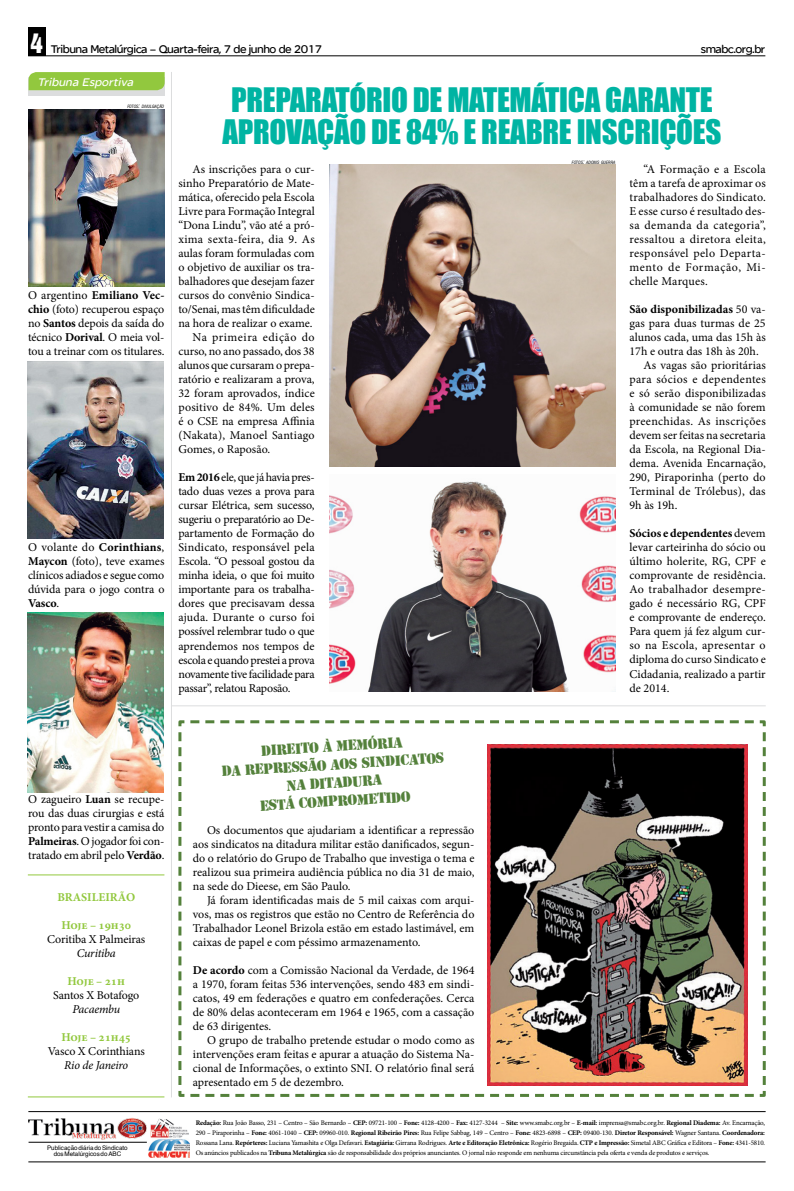
<style>
.page{position:relative;width:794px;height:1191px;background:#fff}
.page>*{position:absolute;margin:0;border:0;box-sizing:border-box;transform-origin:0 0}
.t1{font:31px/32px "Impact";letter-spacing:-.01em;color:#00b4a3}
.t2{font:13.7px/18.2px "Stencil Std";color:#54813b;text-align:center}
.t3{font:12px/14px "Minion Pro";color:#000;text-align:justify}
.t4{font:12px "Minion Pro";letter-spacing:.025em;color:#000}
.t5{font:12px "SE Optimist Semi";letter-spacing:-.04em;color:#000}
.t6{font:700 12px "Minion Pro";letter-spacing:-.01em;color:#92c83e}
.t7{font:italic 12px "Minion Pro";letter-spacing:-.02em;color:#000}
.t8{font:700 12px "Minion Pro";color:#000}
.t9{font:12px "Minion Pro";letter-spacing:.045em;color:#000}
.t10{font:italic 12px "SE Optimist Semi";color:#fff}
.t11{font:7px/10px "Minion Pro";letter-spacing:-.02em;color:#000;text-align:justify}
.t12{font:6.2px/6.2px "Helvetica";color:#000;text-align:center}
.t13{font:italic condensed 4.4px "Swiss 721 BT";color:#000}
.s1{font-family:"Helvetica Inserat";font-size:25px;color:#fff}
.s2{font-size:6.2px}
.s3{font-weight:700}
.s4{font-weight:400}
</style>
<div class="page">
<img style="left:29px;top:1118px;width:118px;height:22px">
<hr style="left:28px;top:1111px;width:737px;height:1px;background:#000">
<img style="left:148px;top:1139px;width:41px;height:18px">
<hr style="left:28px;top:1161px;width:737px;height:1px;background:#000">
<hr style="left:29px;top:1141px;width:118px;height:1px;background:#000">
<img style="left:151px;top:1118px;width:37px;height:19px">
<div style="left:28px;top:27px;width:17px;height:29px;background:#000"></div>
<hr style="left:28px;top:55px;width:737px;height:1px;background:#000">
<svg style="left:29px;top:90px;width:136px;height:6px"></svg>
<svg style="left:29px;top:72px;width:136px;height:18px;background:#93c840"></svg>
<img style="left:28px;top:109px;width:136px;height:178px">
<img style="left:28px;top:612px;width:136px;height:180px">
<img style="left:28px;top:361px;width:136px;height:178px">
<hr style="left:171px;top:72px;width:1px;height:1025px;background:#dcddde">
<hr style="left:28px;top:1096px;width:136px;height:1px;background:#92c83e">
<hr style="left:28px;top:874px;width:136px;height:1px;background:#92c83e">
<hr style="left:171px;top:705px;width:594px;height:1px;background:#dcddde">
<img style="left:329px;top:164px;width:286px;height:302px">
<img style="left:329px;top:481px;width:286px;height:210px">
<svg style="left:178px;top:720px;width:588px;height:377px"></svg>
<p class="t5" style="left:30px;top:42px;width:293px"><span class="s1">4</span> Tribuna Metalúrgica – Quarta-feira, 7 de junho de 2017</p>
<p class="t5" style="left:701px;top:42px;width:66px">smabc.org.br</p>
<p class="t10" style="left:37px;top:75px;width:100px">Tribuna Esportiva</p>
<p class="t13" style="left:127px;top:103px;width:38px">FOTOS<span class="s2">:</span> DIVULGAÇÃO</p>
<p class="t3" style="left:28px;top:288px;width:138px">O argentino <span class="s3">Emiliano Vec&shy;chio</span> (foto) recuperou espaço no <span class="s3">Santos</span> depois da saída do técnico <span class="s3">Dorival</span>. O meia vol&shy;tou a treinar com os titulares.</p>
<p class="t3" style="left:28px;top:540px;width:138px">O volante do <span class="s3">Corinthians</span>, <span class="s3">Maycon</span> (foto), teve exames clínicos adiados e segue como dúvida para o jogo contra o <span class="s3">Vasco</span>.</p>
<h1 class="t1" style="left:222px;top:83px;width:500px">PREPARATÓRIO DE MATEMÁTICA GARANTE<br>APROVAÇÃO DE 84% E REABRE INSCRIÇÕES</h1>
<p class="t3" style="left:193px;top:162px;width:124px">As inscrições para o cur-</p>
<p class="t3" style="left:178px;top:176px;width:138px">sinho Preparatório de Mate-</p>
<p class="t3" style="left:178px;top:190px;width:138px">mática, oferecido pela Escola</p>
<p class="t3" style="left:178px;top:204px;width:138px">Livre para Formação Integral</p>
<p class="t3" style="left:178px;top:218px;width:138px">“Dona Lindu”, vão até a pró-</p>
<p class="t4" style="left:178px;top:231px;width:138px">xima sexta-feira, dia 9. As</p>
<p class="t3" style="left:178px;top:246px;width:138px">aulas foram formuladas com</p>
<p class="t3" style="left:178px;top:260px;width:138px">o objetivo de auxiliar os tra-</p>
<p class="t3" style="left:178px;top:274px;width:138px">balhadores que desejam fazer</p>
<p class="t3" style="left:178px;top:288px;width:138px">cursos do convênio Sindica-</p>
<p class="t3" style="left:178px;top:302px;width:138px">to/Senai, mas têm dificuldade</p>
<p class="t3" style="left:178px;top:316px;width:136px">na hora de realizar o exame.</p>
<p class="t9" style="left:193px;top:329px;width:124px">Na primeira edição do</p>
<p class="t3" style="left:178px;top:344px;width:138px">curso, no ano passado, dos 38</p>
<p class="t3" style="left:178px;top:358px;width:138px">alunos que cursaram o prepa-</p>
<p class="t3" style="left:178px;top:372px;width:138px">ratório e realizaram a prova,</p>
<p class="t3" style="left:178px;top:386px;width:138px">32 foram aprovados, índice</p>
<p class="t3" style="left:178px;top:400px;width:138px">positivo de 84%. Um deles</p>
<p class="t3" style="left:178px;top:414px;width:138px">é o CSE na empresa Affinia</p>
<p class="t3" style="left:178px;top:428px;width:138px">(Nakata), Manoel Santiago</p>
<p class="t3" style="left:178px;top:442px;width:93px">Gomes, o Raposão.</p>
<p class="t3" style="left:178px;top:470px;width:138px"><span class="s3">Em 2016</span> ele, que já havia pres&shy;tado duas vezes a prova para cursar Elétrica, sem sucesso, sugeriu o preparatório ao De&shy;partamento de Formação do Sindicato, responsável pela Escola. “O pessoal gostou da minha ideia, o que foi muito importante para os trabalha&shy;dores que precisavam dessa ajuda. Durante o curso foi possível relembrar tudo o que aprendemos nos tempos de escola e quando prestei a prova novamente tive facilidade para passar”, relatou Raposão.</p>
<p class="t13" style="left:572px;top:159px;width:45px">FOTOS<span class="s2">:</span> ADONIS GUERRA</p>
<p class="t3" style="left:629px;top:162px;width:138px;text-indent:14px">“A Formação e a Escola têm a tarefa de aproximar os trabalhadores do Sindicato.<br>E esse curso é resultado des&shy;sa demanda da categoria”, ressaltou a diretora eleita, responsável pelo Departa&shy;mento de Formação, Mi&shy;chelle Marques.</p>
<p class="t8" style="left:629px;top:301px;width:138px">São disponibilizadas <span class="s4">50 va-</span></p>
<p class="t3" style="left:629px;top:316px;width:138px">gas para duas turmas de 25</p>
<p class="t3" style="left:629px;top:330px;width:138px">alunos cada, uma das 15h às</p>
<p class="t3" style="left:629px;top:344px;width:131px">17h e outra das 18h às 20h.</p>
<p class="t3" style="left:643px;top:358px;width:124px">As vagas são prioritárias</p>
<p class="t4" style="left:629px;top:371px;width:138px">para sócios e dependentes</p>
<p class="t3" style="left:629px;top:386px;width:138px">e só serão disponibilizadas</p>
<p class="t3" style="left:629px;top:400px;width:138px">à comunidade se não forem</p>
<p class="t4" style="left:629px;top:413px;width:138px">preenchidas. As inscrições</p>
<p class="t3" style="left:629px;top:428px;width:138px">devem ser feitas na secretaria</p>
<p class="t3" style="left:629px;top:442px;width:138px">da Escola, na Regional Dia-</p>
<p class="t3" style="left:629px;top:456px;width:138px">dema. Avenida Encarnação,</p>
<p class="t3" style="left:629px;top:470px;width:138px">290, Piraporinha (perto do</p>
<p class="t3" style="left:629px;top:484px;width:138px">Terminal de Trólebus), das</p>
<p class="t3" style="left:629px;top:498px;width:49px">9h às 19h.</p>
<p class="t3" style="left:629px;top:526px;width:138px"><span class="s3">Sócios e dependentes</span> devem levar carteirinha do sócio ou último holerite, RG, CPF e comprovante de residência.<br>Ao trabalhador desempre&shy;gado é necessário RG, CPF e comprovante de endereço.<br>Para quem já fez algum cur&shy;so na Escola, apresentar o diploma do curso Sindicato e Cidadania, realizado a partir de 2014.</p>
<p class="t3" style="left:28px;top:792px;width:138px">O zagueiro <span class="s3">Luan</span> se recupe&shy;rou das duas cirurgias e está pronto para vestir a camisa do <span class="s3">Palmeiras</span>. O jogador foi con&shy;tratado em abril pelo <span class="s3">Verdão</span>.</p>
<p class="t6" style="left:57px;top:889px;width:16px">Brasileir</p>
<p class="t6" style="left:118px;top:889px;width:19px">ão</p>
<p class="t6" style="left:61px;top:917px;width:71px">Hoje – 19h30</p>
<p class="t3" style="left:47px;top:932px;width:100px">Coritiba X Palmeiras</p>
<p class="t7" style="left:77px;top:945px;width:40px">Curitiba</p>
<p class="t6" style="left:67px;top:973px;width:59px">Hoje – 21h</p>
<p class="t3" style="left:53px;top:988px;width:88px">Santos X Botafogo</p>
<p class="t7" style="left:72px;top:1001px;width:49px">Pacaembu</p>
<p class="t6" style="left:61px;top:1029px;width:71px">Hoje – 21h45</p>
<p class="t3" style="left:48px;top:1044px;width:98px">Vasco X Corinthians</p>
<p class="t7" style="left:64px;top:1057px;width:65px">Rio de Janeiro</p>
<p class="t12" style="left:47px;top:1144px;width:82px">Publicação diária do Sindicato dos Metalúrgicos do ABC</p>
<p class="t2" style="left:220px;top:743px;width:224px;rotate:-3deg">Direito à memória<br>da repressão aos sindicatos na ditadura<br>está comprometido</p>
<p class="t3" style="left:193px;top:823px;width:283px;text-indent:14px">Os documentos que ajudariam a identificar a repressão aos sindicatos na ditadura militar estão danificados, segun&shy;do o relatório do Grupo de Trabalho que investiga o tema e realizou sua primeira audiência pública no dia 31 de maio, na sede do Dieese, em São Paulo.</p>
<p class="t3" style="left:193px;top:893px;width:283px;text-indent:14px">Já foram identificadas mais de 5 mil caixas com arqui&shy;vos, mas os registros que estão no Centro de Referência do Trabalhador Leonel Brizola estão em estado lastimável, em caixas de papel e com péssimo armazenamento.</p>
<p class="t3" style="left:193px;top:963px;width:283px"><span class="s3">De acordo</span> com a Comissão Nacional da Verdade, de 1964 a 1970, foram feitas 536 intervenções, sendo 483 em sindi&shy;catos, 49 em federações e quatro em confederações. Cerca de 80% delas aconteceram em 1964 e 1965, com a cassação de 63 dirigentes.</p>
<p class="t3" style="left:193px;top:1033px;width:283px;text-indent:14px">O grupo de trabalho pretende estudar o modo como as intervenções eram feitas e apurar a atuação do Sistema Na&shy;cional de Informações, o extinto SNI. O relatório final será apresentado em 5 de dezembro.</p>
<p class="t11" style="left:196px;top:1117px;width:571px"><span class="s3">Redação:</span> Rua João Basso, 231 – Centro – São Bernardo – <span class="s3">CEP:</span> 09721-100 – <span class="s3">Fone:</span> 4128-4200 – <span class="s3">Fax:</span> 4127-3244 – <span class="s3">Site:</span> www.smabc.org.br – <span class="s3">E-mail:</span> imprensa@smabc.org.br. <span class="s3">Regional Diadema:</span> Av. Encarnação, 290 – Piraporinha – <span class="s3">Fone:</span> 4061-1040 – <span class="s3">CEP:</span> 09960-010. <span class="s3">Regional Ribeirão Pires:</span> Rua Felipe Sabbag, 149 – Centro – <span class="s3">Fone:</span> 4823-6898 – <span class="s3">CEP:</span> 09400-130. <span class="s3">Diretor Responsável:</span> Wagner Santana. <span class="s3">Coordenadora:<br></span>Rossana Lana. <span class="s3">Repórteres:</span> Luciana Yamashita e Olga Defavari. <span class="s3">Estagiária:</span> Girrana Rodrigues. <span class="s3">Arte e Editoração Eletrônica:</span> Rogério Bregaida. <span class="s3">CTP e Impressão:</span> Simetal ABC Gráfica e Editora – <span class="s3">Fone:</span> 4341-5810.<br>Os anúncios publicados na <span class="s3">Tribuna Metalúrgica</span> são de responsabilidade dos próprios anunciantes. O jornal não responde em nenhuma circunstância pela oferta e venda de produtos e serviços.</p>
</div>
